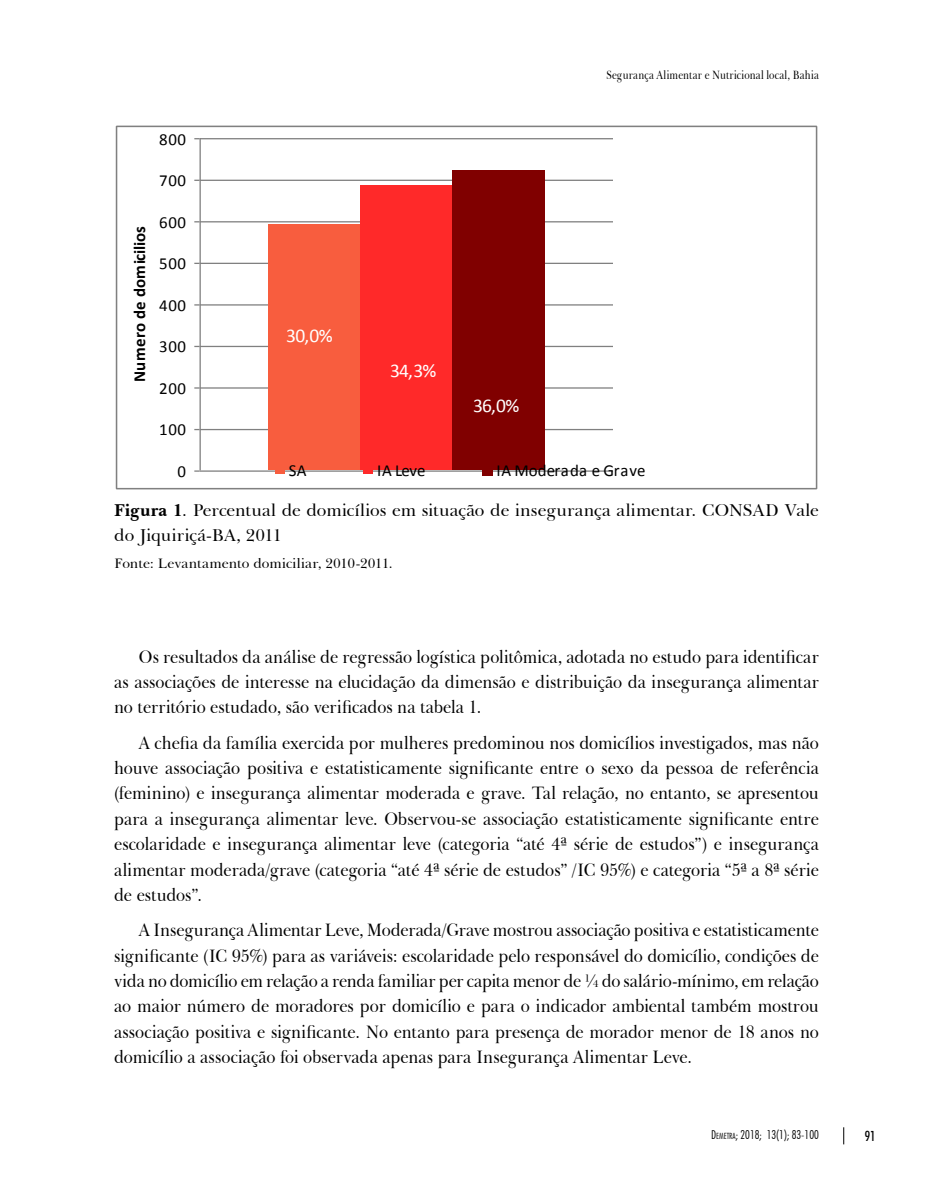
<style>
.page{position:relative;width:943px;height:1191px;background:#fff}
.page>*{position:absolute;margin:0;border:0;box-sizing:border-box;transform-origin:0 0}
.t1{font:19.43px "Calibri";color:#fff}
.t2{font:18.38px/25.4px "Baskerville BT";color:#000;text-align:justify;scale:.9 1}
.t3{font:17.5px/25.4px "Baskerville BT";color:#000}
.t4{font:16.8px "Calibri";letter-spacing:.03em;color:#000}
.t5{font:700 16.8px "Calibri";color:#000}
.t6{font:16.8px "Calibri";letter-spacing:.01em;color:#000}
.t7{font:14px "Baskerville BT";color:#000}
.t8{font:500 condensed 14px "Futura BT";color:#000}
.t9{font:12.25px "Baskerville BT";letter-spacing:.025em;color:#000;scale:.8 1}
.t10{font:300 condensed 12.25px "Futura BT";color:#000}
.s1{font-weight:700}
.s2{font-style:inherit}
.s3{font-size:8.58px}
</style>
<div class="page">
<svg style="left:843px;top:1127px;width:1px;height:17px"></svg>
<hr style="left:200px;top:429px;width:412px;height:1px;background:#808080">
<hr style="left:200px;top:387px;width:412px;height:1px;background:#808080">
<hr style="left:200px;top:346px;width:412px;height:1px;background:#808080">
<hr style="left:200px;top:304px;width:412px;height:1px;background:#808080">
<hr style="left:200px;top:263px;width:412px;height:1px;background:#808080">
<hr style="left:200px;top:221px;width:412px;height:1px;background:#808080">
<hr style="left:200px;top:180px;width:412px;height:1px;background:#808080">
<hr style="left:200px;top:138px;width:412px;height:1px;background:#808080">
<div style="left:268px;top:224px;width:92px;height:246px;background:#f85d3e"></div>
<div style="left:360px;top:185px;width:92px;height:285px;background:#ff2929"></div>
<div style="left:452px;top:170px;width:92px;height:300px;background:#800000"></div>
<hr style="left:199px;top:139px;width:2px;height:331px;background:#808080">
<hr style="left:200px;top:470px;width:412px;height:2px;background:#808080">
<div style="left:275px;top:465px;width:9px;height:9px;background:#f85d3e"></div>
<div style="left:363px;top:465px;width:9px;height:9px;background:#ff2929"></div>
<div style="left:482px;top:465px;width:10px;height:10px;background:#800000"></div>
<p class="t5" style="left:129px;top:382px;width:157px;rotate:-90deg">Numero de domicilios</p>
<p class="t4" style="left:159px;top:128px;width:28px">800</p>
<p class="t4" style="left:159px;top:170px;width:28px">700</p>
<p class="t4" style="left:159px;top:211px;width:28px">600</p>
<p class="t4" style="left:159px;top:253px;width:28px">500</p>
<p class="t4" style="left:159px;top:294px;width:28px">400</p>
<p class="t4" style="left:159px;top:336px;width:28px">300</p>
<p class="t4" style="left:159px;top:378px;width:28px">200</p>
<p class="t4" style="left:159px;top:419px;width:28px">100</p>
<p class="t4" style="left:177px;top:461px;width:10px">0</p>
<p class="t9" style="left:606px;top:66px;width:267px">Segurança Alimentar e Nutricional local, Bahia</p>
<p class="t1" style="left:286px;top:323px;width:48px">30,0%</p>
<p class="t1" style="left:390px;top:358px;width:48px">34,3%</p>
<p class="t1" style="left:473px;top:393px;width:48px">36,0%</p>
<p class="t4" style="left:289px;top:459px;width:19px">SA</p>
<p class="t4" style="left:377px;top:459px;width:50px">IA Leve</p>
<p class="t6" style="left:496px;top:459px;width:151px">IA Moderada e Grave</p>
<p class="t3" style="left:114px;top:497px;width:706px"><span class="s1">Figura 1</span>. Percentual de domicílios em situação de insegurança alimentar. CONSAD Vale do Jiquiriçá-BA, 2011</p>
<p class="t7" style="left:114px;top:553px;width:280px">Fonte: Levantamento domiciliar, 2010-2011.</p>
<p class="t2" style="left:114px;top:643px;width:784px;text-indent:25px">Os resultados da análise de regressão logística politômica, adotada no estudo para identificar as associações de interesse na elucidação da dimensão e distribuição da insegurança alimentar no território estudado, são verificados na tabela 1.</p>
<p class="t2" style="left:114px;top:729px;width:784px;text-indent:25px">A chefia da família exercida por mulheres predominou nos domicílios investigados, mas não houve associação positiva e estatisticamente significante entre o sexo da pessoa de referência (feminino) e insegurança alimentar moderada e grave. Tal relação, no entanto, se apresentou para a insegurança alimentar leve. Observou-se associação estatisticamente significante entre escolaridade e insegurança alimentar leve (categoria “até 4ª série de estudos”) e insegurança alimentar moderada/grave (categoria “até 4ª série de estudos” /IC 95%) e categoria “5ª a 8ª série de estudos”.</p>
<p class="t2" style="left:114px;top:916px;width:784px;text-indent:25px">A Insegurança Alimentar Leve, Moderada/Grave mostrou associação positiva e estatisticamente significante (IC 95%) para as variáveis: escolaridade pelo responsável do domicílio, condições de vida no domicílio em relação a renda familiar per capita menor de ¼ do salário-mínimo, em relação ao maior número de moradores por domicílio e para o indicador ambiental também mostrou associação positiva e significante. No entanto para presença de morador menor de 18 anos no domicílio a associação foi observada apenas para Insegurança Alimentar Leve.</p>
<p class="t10" style="left:711px;top:1127px;width:109px"><span class="s2">D</span><span class="s3">EMETRA</span><span class="s2">; 2018;</span> 13(1); 83-100</p>
<p class="t8" style="left:864px;top:1127px;width:12px">91</p>
</div>
